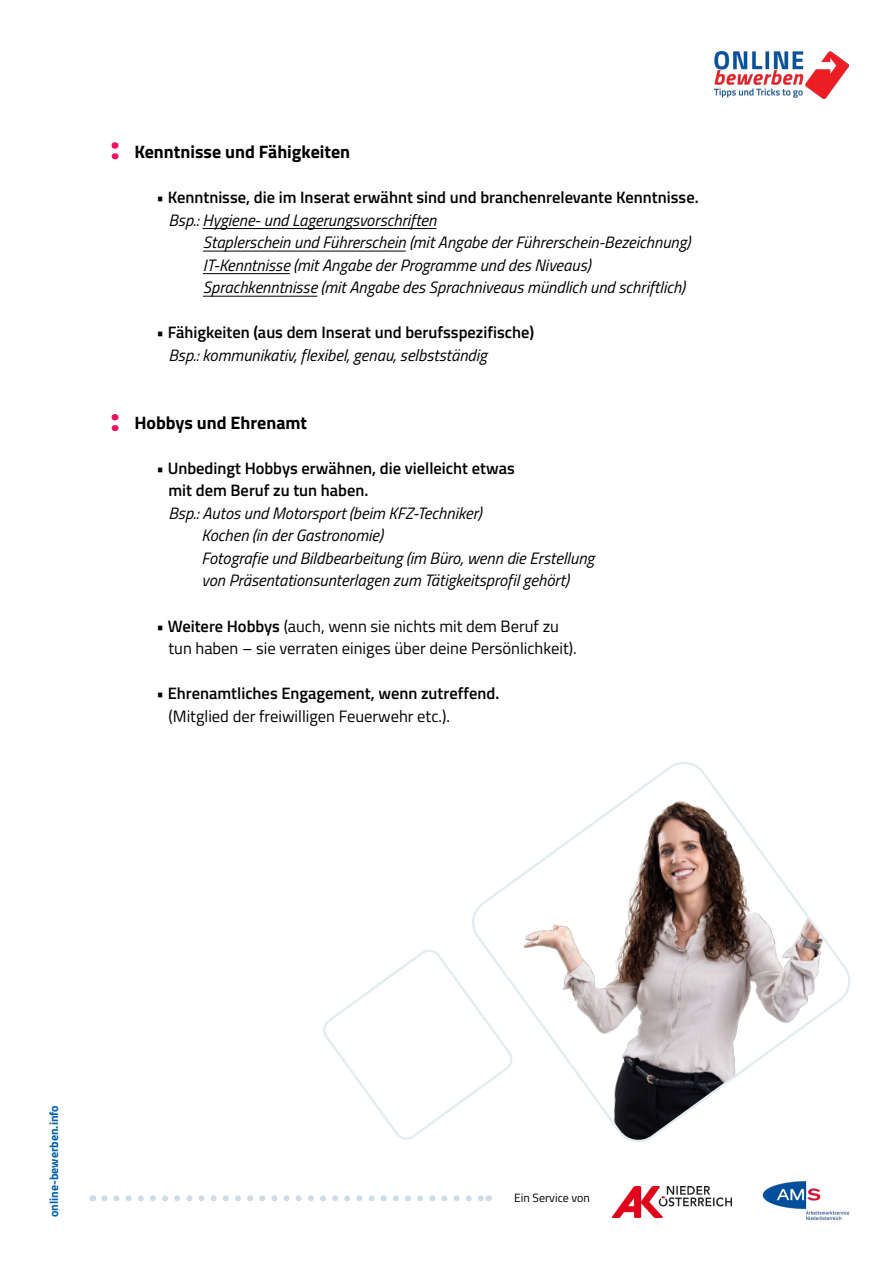
<style>
.page{position:relative;width:893px;height:1263px;background:#fff}
.page>*{position:absolute;margin:0;border:0;box-sizing:border-box;transform-origin:0 0}
.t1{font:700 18px "Titillium Web";color:#000}
.t2{font:italic 16.5px/22.5px "Titillium Web";color:#000}
.t3{font:600 16.5px/22.5px "Titillium Web";color:#000}
.t4{font:16.5px/22.5px "Titillium Web";color:#000}
.t5{font:700 12px "Titillium Web";color:#0061af}
.t6{font:12px "Titillium Web";color:#000}
.s1{font-weight:600}
</style>
<div class="page">
<img style="left:613px;top:1186px;width:119px;height:31px">
<img style="left:714px;top:51px;width:134px;height:48px">
<img style="left:762px;top:1181px;width:88px;height:40px">
<svg style="left:104px;top:1195px;width:378px;height:6px"></svg>
<hr style="left:202px;top:228px;width:234px;height:1px;background:#000">
<hr style="left:203px;top:251px;width:203px;height:1px;background:#000">
<hr style="left:203px;top:273px;width:87px;height:1px;background:#000">
<hr style="left:203px;top:296px;width:114px;height:1px;background:#000">
<svg style="left:112px;top:414px;width:6px;height:17px"></svg>
<svg style="left:472px;top:762px;width:379px;height:380px"></svg>
<svg style="left:323px;top:947px;width:192px;height:195px"></svg>
<svg style="left:112px;top:142px;width:6px;height:17px"></svg>
<p class="t1" style="left:134px;top:138px;width:217px">Kenntnisse und Fähigkeiten</p>
<p class="t3" style="left:156px;top:185px;width:544px">• Kenntnisse, die im Inserat erwähnt sind und branchenrelevante Kenntnisse.</p>
<p class="t2" style="left:203px;top:208px;width:489px;text-indent:-34px">Bsp.: Hygiene- und Lagerungsvorschriften<br>Staplerschein und Führerschein (mit Angabe der Führerschein-Bezeichnung)<br>IT-Kenntnisse (mit Angabe der Programme und des Niveaus)<br>Sprachkenntnisse (mit Angabe des Sprachniveaus mündlich und schriftlich)</p>
<p class="t3" style="left:156px;top:320px;width:379px">• Fähigkeiten (aus dem Inserat und berufsspezifische)</p>
<p class="t2" style="left:168px;top:343px;width:320px">Bsp.: kommunikativ, flexibel, genau, selbstständig</p>
<p class="t1" style="left:134px;top:408px;width:174px">Hobbys und Ehrenamt</p>
<p class="t3" style="left:168px;top:456px;width:348px;text-indent:-12px">• Unbedingt Hobbys erwähnen, die vielleicht etwas mit dem Beruf zu tun haben.</p>
<p class="t2" style="left:201px;top:501px;width:394px;text-indent:-33px">Bsp.: Autos und Motorsport (beim KFZ-Techniker)<br>Kochen (in der Gastronomie)<br>Fotografie und Bildbearbeitung (im Büro, wenn die Erstellung von Präsentationsunterlagen zum Tätigkeitsprofil gehört)</p>
<p class="t4" style="left:168px;top:614px;width:410px;text-indent:-12px"><span class="s1">• Weitere Hobbys</span> (auch, wenn sie nichts mit dem Beruf zu tun haben – sie verraten einiges über deine Persönlichkeit).</p>
<p class="t3" style="left:156px;top:681px;width:344px">• Ehrenamtliches Engagement, wenn zutreffend.</p>
<p class="t4" style="left:168px;top:704px;width:283px">(Mitglied der freiwilligen Feuerwehr etc.).</p>
<p class="t5" style="left:45px;top:1217px;width:114px;rotate:-90deg">online-bewerben.info</p>
<p class="t6" style="left:514px;top:1189px;width:77px">Ein Service von</p>
</div>
